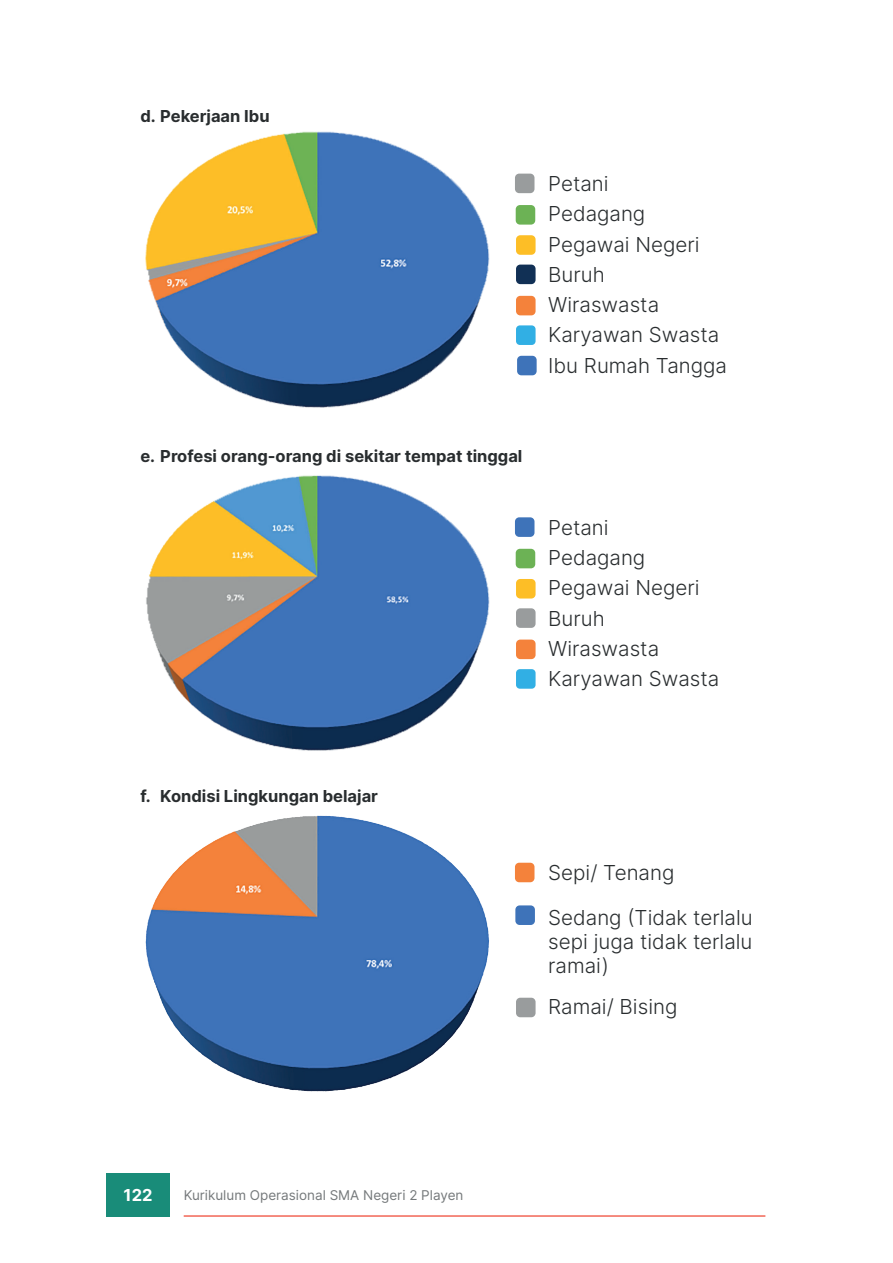
<style>
.page{position:relative;width:893px;height:1263px;background:#fff}
.page>*{position:absolute;margin:0;border:0;box-sizing:border-box;transform-origin:0 0}
.t1{font:300 20.7px/30.3px "Inter";color:#292d2f}
.t2{font:700 16.5px "Inter";color:#292d2f}
.t3{font:700 16.5px "Inter";color:#fff}
.t4{font:13.5px "Inter";color:#75797b}
</style>
<div class="page">
<img style="left:145px;top:131px;width:345px;height:277px">
<div style="left:515px;top:174px;width:19px;height:19px;background:#999c9d;border-radius:4px"></div>
<div style="left:516px;top:205px;width:19px;height:20px;background:#6cb255;border-radius:4px"></div>
<div style="left:516px;top:235px;width:20px;height:20px;background:#fdbe26;border-radius:4px"></div>
<div style="left:516px;top:265px;width:20px;height:19px;background:#113055;border-radius:4px"></div>
<div style="left:516px;top:296px;width:20px;height:19px;background:#f4823b;border-radius:4px"></div>
<div style="left:516px;top:325px;width:20px;height:20px;background:#31afe4;border-radius:4px"></div>
<img style="left:146px;top:475px;width:344px;height:276px">
<div style="left:515px;top:517px;width:19px;height:20px;background:#3e73b9;border-radius:4px"></div>
<div style="left:516px;top:549px;width:19px;height:19px;background:#6cb255;border-radius:4px"></div>
<div style="left:516px;top:579px;width:20px;height:19px;background:#fdbe26;border-radius:4px"></div>
<div style="left:516px;top:608px;width:20px;height:20px;background:#999c9d;border-radius:4px"></div>
<div style="left:516px;top:640px;width:20px;height:19px;background:#f4823b;border-radius:4px"></div>
<div style="left:516px;top:669px;width:20px;height:20px;background:#31afe4;border-radius:4px"></div>
<img style="left:145px;top:815px;width:344px;height:277px">
<div style="left:515px;top:863px;width:19px;height:19px;background:#f4823b;border-radius:4px"></div>
<div style="left:515px;top:905px;width:20px;height:20px;background:#3e73b9;border-radius:4px"></div>
<div style="left:516px;top:998px;width:20px;height:19px;background:#999c9d;border-radius:4px"></div>
<div style="left:517px;top:356px;width:20px;height:19px;background:#3e73b9;border-radius:4px"></div>
<div style="left:106px;top:1173px;width:64px;height:44px;background:#198c79"></div>
<hr style="left:184px;top:1215px;width:581px;height:2px;background:#f26656">
<p class="t2" style="left:140px;top:104px;width:131px">d. Pekerjaan Ibu</p>
<p class="t1" style="left:548px;top:168px;width:180px">Petani<br>Pedagang<br>Pegawai Negeri<br>Buruh<br>Wiraswasta<br>Karyawan Swasta<br>Ibu Rumah Tangga</p>
<p class="t2" style="left:140px;top:444px;width:384px">e. Profesi orang-orang di sekitar tempat tinggal</p>
<p class="t1" style="left:548px;top:512px;width:173px">Petani<br>Pedagang<br>Pegawai Negeri<br>Buruh<br>Wiraswasta<br>Karyawan Swasta</p>
<p class="t2" style="left:140px;top:784px;width:239px">f. Kondisi Lingkungan belajar</p>
<p class="t1" style="left:548px;top:850px;width:206px;line-height:45.3px">Sepi/ Tenang<br>Sedang (Tidak terlalu</p>
<p class="t1" style="left:548px;top:929px;width:206px;line-height:24px">sepi juga tidak terlalu ramai)</p>
<p class="t1" style="left:548px;top:991px;width:131px">Ramai/ Bising</p>
<p class="t3" style="left:124px;top:1183px;width:30px">122</p>
<p class="t4" style="left:184px;top:1186px;width:281px">Kurikulum Operasional SMA Negeri 2 Playen</p>
</div>
